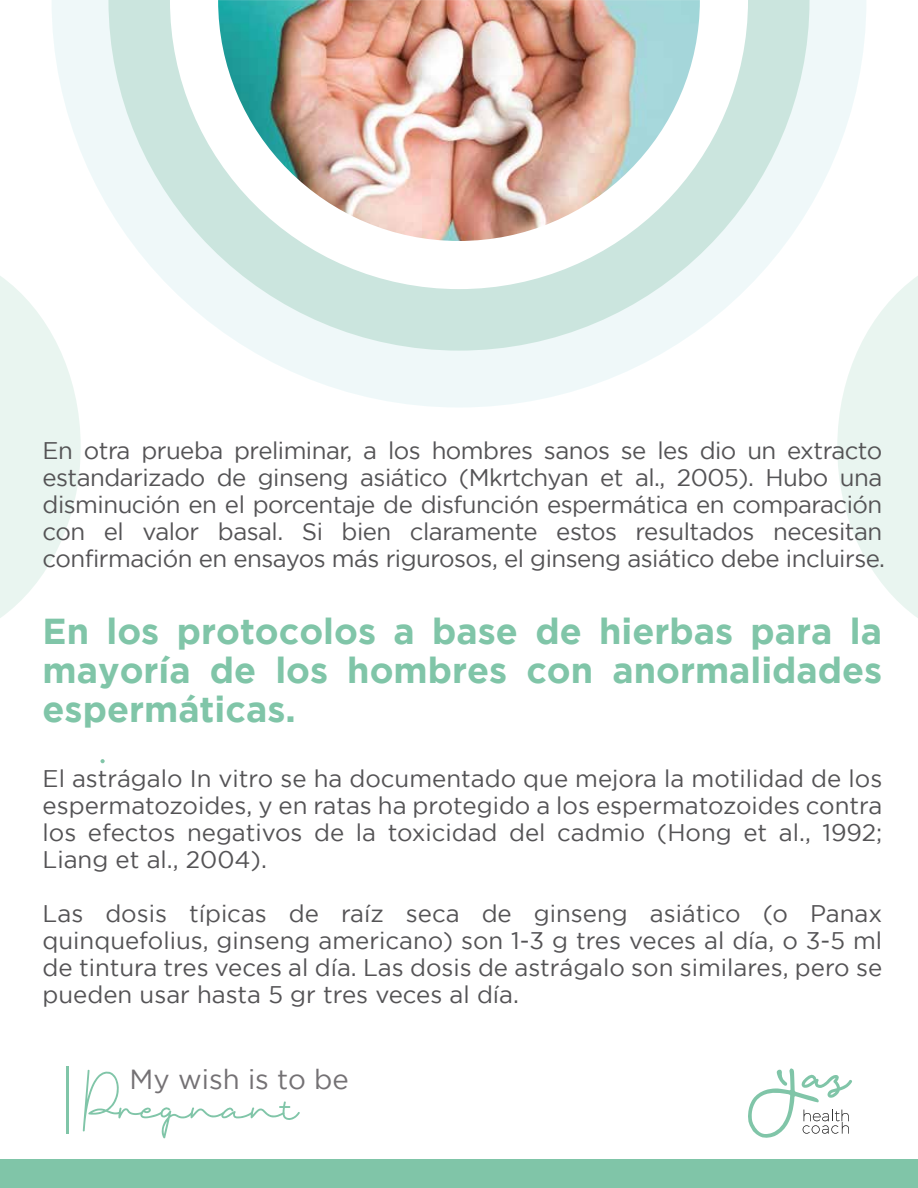
<style>
.page{position:relative;width:918px;height:1188px;background:#fff}
.page>*{position:absolute;margin:0;border:0;box-sizing:border-box;transform-origin:0 0}
.t1{font:63.3px "Badriyah Two";color:#80c5a8}
.t2{font:700 36px/39px "Gotham";color:#80c5a8;text-align:justify}
.t3{font:27.6px "Gotham";color:#747174}
.t4{font:24px/27px "Gotham";color:#545355;text-align:justify}
</style>
<div class="page">
<svg style="left:100px;top:759px;width:5px;height:4px"></svg>
<svg style="left:52px;top:0;width:814px;height:407px"></svg>
<svg style="left:108px;top:0;width:702px;height:351px"></svg>
<svg style="left:170px;top:0;width:578px;height:289px"></svg>
<img style="left:218px;top:0;width:482px;height:241px">
<svg style="left:748px;top:1068px;width:104px;height:70px"></svg>
<hr style="left:66px;top:1066px;width:2px;height:68px;background:#80c5a8">
<div style="left:0;top:1160px;width:918px;height:28px;background:#80c5a8"></div>
<svg style="left:837px;top:276px;width:81px;height:342px"></svg>
<svg style="left:0;top:276px;width:81px;height:342px"></svg>
<p class="t4" style="left:43px;top:436px;width:844px">En otra prueba preliminar, a los hombres sanos se les dio un extracto estandarizado de ginseng asiático (Mkrtchyan et al., 2005). Hubo una disminución en el porcentaje de disfunción espermática en comparación con el valor basal. Si bien claramente estos resultados necesitan confirmación en ensayos más rigurosos, el ginseng asiático debe incluirse.</p>
<h2 class="t2" style="left:43px;top:611px;width:841px">En los protocolos a base de hierbas para la mayoría de los hombres con anormalidades espermáticas.</h2>
<p class="t4" style="left:43px;top:764px;width:841px">El astrágalo In vitro se ha documentado que mejora la motilidad de los espermatozoides, y en ratas ha protegido a los espermatozoides contra los efectos negativos de la toxicidad del cadmio (Hong et al., 1992; Liang et al., 2004).</p>
<p class="t4" style="left:43px;top:899px;width:841px">Las dosis típicas de raíz seca de ginseng asiático (o Panax quinquefolius, ginseng americano) son 1-3 g tres veces al día, o 3-5 ml de tintura tres veces al día. Las dosis de astrágalo son similares, pero se pueden usar hasta 5 gr tres veces al día.</p>
<p class="t3" style="left:130px;top:1064px;width:221px">My wish is to be</p>
<h1 class="t1" style="left:83px;top:1067px;width:216px">Pregnant</h1>
</div>
